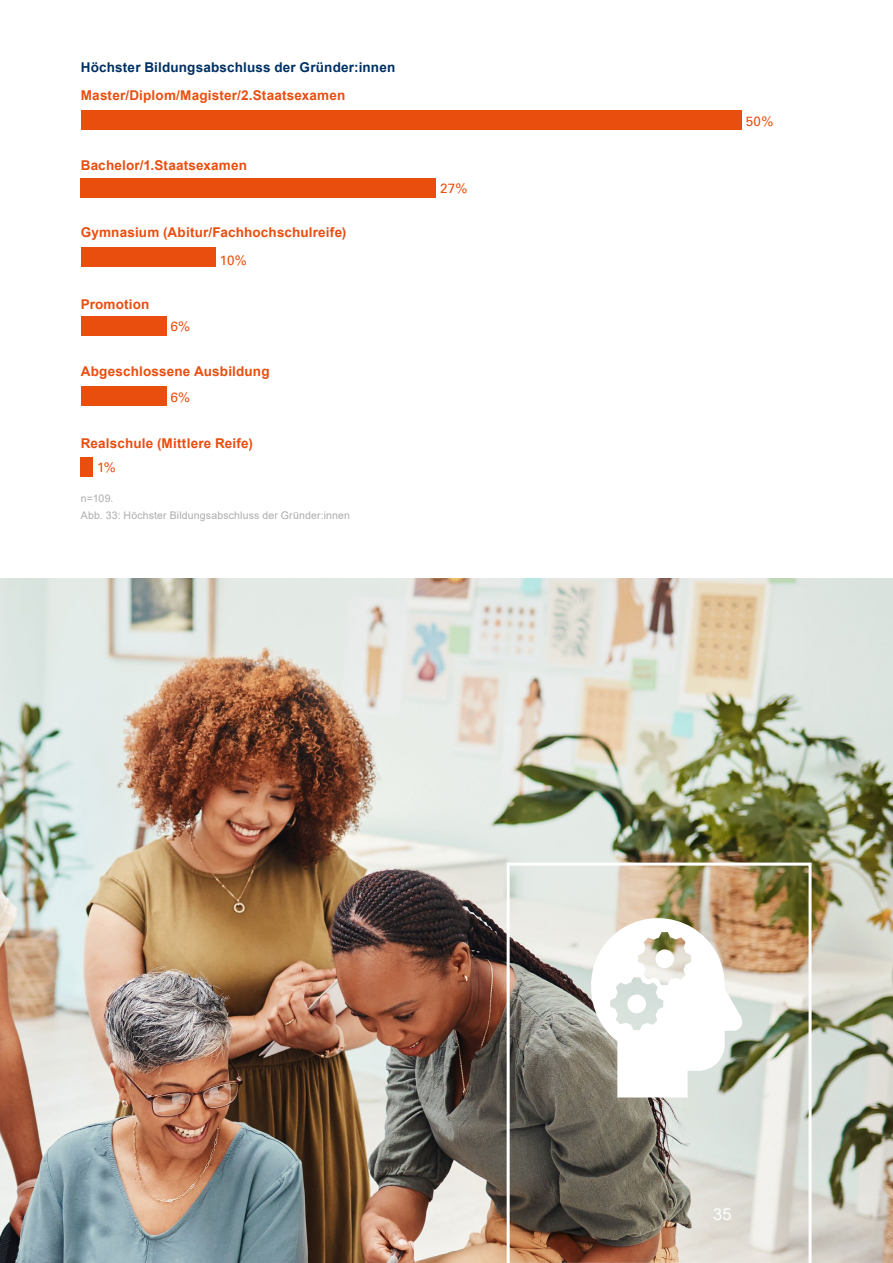
<style>
.page{position:relative;width:893px;height:1263px;background:#fff}
.page>*{position:absolute;margin:0;border:0;box-sizing:border-box;transform-origin:0 0}
.t1{font:16.5px "Arial";color:#fff}
.Copytext_schwarz___Univers_Light{font:700 13.5px "Arial";letter-spacing:.015em;color:#e94e0f}
.Copytext_schwarz___Univers_Light-2{font:700 13.5px "Arial";letter-spacing:.015em;color:#003063}
.Copytext_schwarz___Univers_Light-3{font:13.5px "Universfor KPMG";color:#e94e0f}
.Copytext_schwarz___Univers_Light-4{font:10.5px/16.5px "Arial";letter-spacing:.015em;color:#acacac}
</style>
<div class="page">
<div style="left:81px;top:316px;width:85px;height:20px;background:#e94e0f"></div>
<div style="left:81px;top:178px;width:355px;height:20px;background:#e94e0f"></div>
<div style="left:81px;top:248px;width:135px;height:19px;background:#e94e0f"></div>
<div style="left:81px;top:110px;width:660px;height:20px;background:#e94e0f"></div>
<div style="left:81px;top:386px;width:85px;height:20px;background:#e94e0f"></div>
<div style="left:81px;top:457px;width:12px;height:19px;background:#e94e0f"></div>
<img style="left:0;top:579px;width:893px;height:684px">
<img style="left:507px;top:862px;width:305px;height:401px">
<svg style="left:590px;top:915px;width:155px;height:182px"></svg>
<p class="Copytext_schwarz___Univers_Light-2" style="left:81px;top:58px;width:316px">Höchster Bildungsabschluss der Gründer:innen</p>
<p class="Copytext_schwarz___Univers_Light" style="left:81px;top:86px;width:266px">Master/Diplom/Magister/2.Staatsexamen</p>
<p class="Copytext_schwarz___Univers_Light" style="left:81px;top:156px;width:168px">Bachelor/1.Staatsexamen</p>
<p class="Copytext_schwarz___Univers_Light" style="left:81px;top:223px;width:267px">Gymnasium (Abitur/Fachhochschulreife)</p>
<p class="Copytext_schwarz___Univers_Light-3" style="left:220px;top:252px;width:28px">10%</p>
<p class="Copytext_schwarz___Univers_Light" style="left:81px;top:294px;width:70px">Promotion</p>
<p class="Copytext_schwarz___Univers_Light-3" style="left:170px;top:318px;width:21px">6%</p>
<p class="Copytext_schwarz___Univers_Light" style="left:81px;top:361px;width:190px">Abgeschlossene Ausbildung</p>
<p class="Copytext_schwarz___Univers_Light-3" style="left:170px;top:389px;width:21px">6%</p>
<p class="Copytext_schwarz___Univers_Light" style="left:81px;top:434px;width:174px">Realschule (Mittlere Reife)</p>
<p class="Copytext_schwarz___Univers_Light-3" style="left:97px;top:459px;width:20px">1%</p>
<p class="Copytext_schwarz___Univers_Light-4" style="left:81px;top:490px;width:271px">n=109.<br>Abb. 33: Höchster Bildungsabschluss der Gründer:innen</p>
<p class="Copytext_schwarz___Univers_Light-3" style="left:440px;top:180px;width:29px">27%</p>
<p class="Copytext_schwarz___Univers_Light-3" style="left:746px;top:113px;width:29px">50%</p>
<p class="t1" style="left:713px;top:1202px;width:20px">35</p>
</div>
